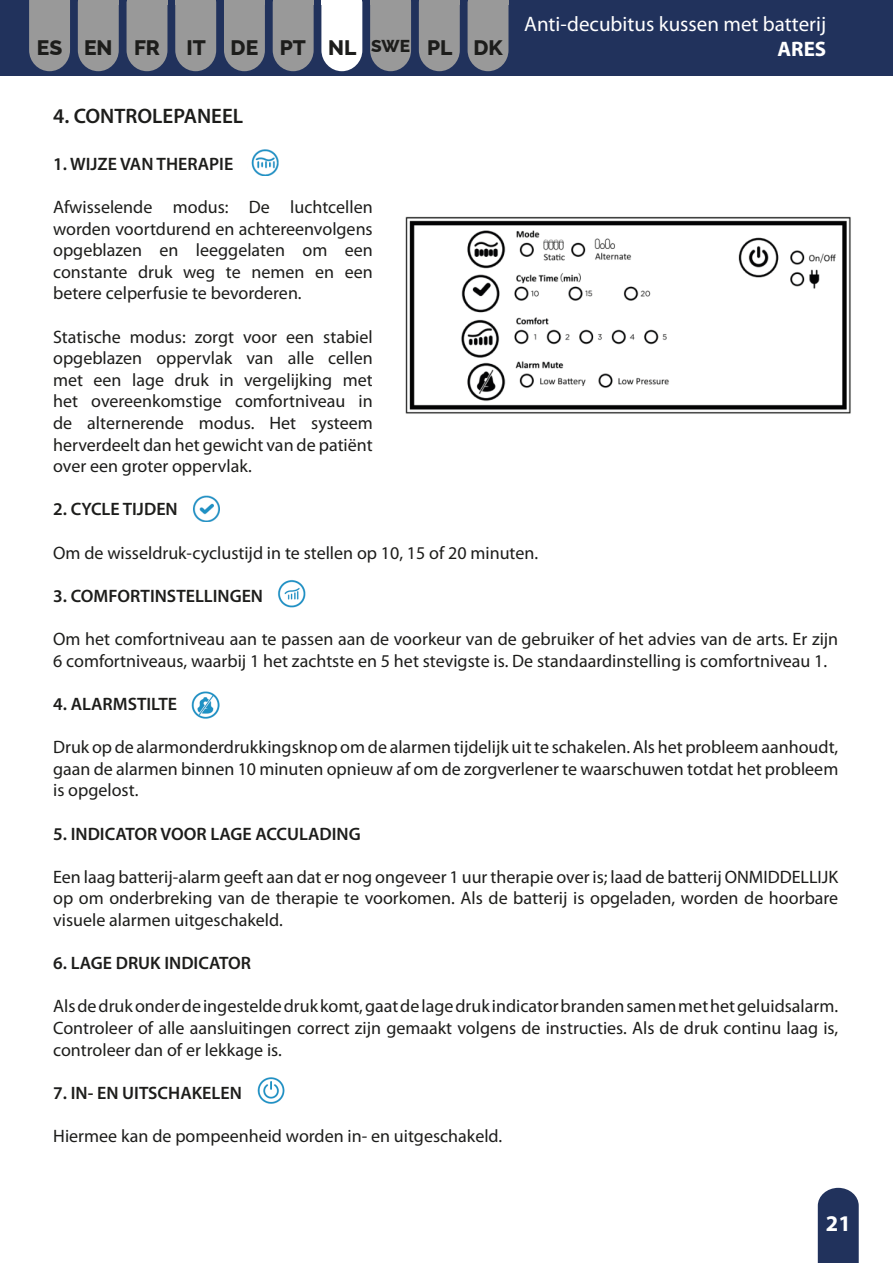
<style>
.page{position:relative;width:893px;height:1263px;background:#fff}
.page>*{position:absolute;margin:0;border:0;box-sizing:border-box;transform-origin:0 0}
.t1{font:700 22.5px "Myriad Pro";color:#fff}
.t2{font:21px "Myriad Pro";color:#fff}
.t3{font:800 21px "Raleway";color:#1d1d1b}
.t4{font:600 21px "Myriad Pro";color:#1d1d1b}
.t5{font:700 21px "Myriad Pro";color:#fff}
.t6{font:18px/21.6px "Myriad Pro";color:#1d1d1b;text-align:justify}
.t7{font:600 18px "Myriad Pro";color:#1d1d1b}
.s1{font-size:17.25px}
</style>
<div class="page">
<div style="left:0;top:1px;width:893px;height:75px;background:#21325c"></div>
<svg style="left:29px;top:0;width:41px;height:71px;background:#8f9094"></svg>
<div style="left:37px;top:35px;width:26px;height:20px;background:#999"></div>
<div style="left:127px;top:4px;width:40px;height:67px;background:#999"></div>
<hr style="left:127px;top:0;width:40px;height:4px;background:#999">
<svg style="left:78px;top:4px;width:41px;height:67px;background:#909194"></svg>
<hr style="left:78px;top:0;width:41px;height:4px;background:#999">
<svg style="left:321px;top:4px;width:41px;height:67px;background:#eaecf0"></svg>
<div style="left:328px;top:35px;width:28px;height:20px;background:#fff"></div>
<hr style="left:321px;top:0;width:41px;height:4px;background:#fff">
<div style="left:468px;top:4px;width:40px;height:67px;background:#999"></div>
<hr style="left:468px;top:0;width:40px;height:4px;background:#999">
<svg style="left:273px;top:4px;width:41px;height:67px;background:#909194"></svg>
<hr style="left:273px;top:0;width:41px;height:4px;background:#999">
<svg style="left:419px;top:4px;width:41px;height:67px;background:#909194"></svg>
<hr style="left:419px;top:0;width:41px;height:4px;background:#999">
<svg style="left:224px;top:4px;width:41px;height:67px;background:#909294"></svg>
<hr style="left:224px;top:0;width:41px;height:4px;background:#999">
<svg style="left:370px;top:4px;width:41px;height:67px;background:#909194"></svg>
<hr style="left:370px;top:0;width:41px;height:4px;background:#999">
<svg style="left:175px;top:4px;width:41px;height:67px;background:#909194"></svg>
<hr style="left:175px;top:0;width:41px;height:4px;background:#999">
<svg style="left:818px;top:1188px;width:41px;height:75px;background:#2d3d64"></svg>
<img style="left:405px;top:216px;width:446px;height:198px">
<img style="left:251px;top:149px;width:28px;height:27px">
<img style="left:193px;top:495px;width:26px;height:27px">
<img style="left:278px;top:580px;width:28px;height:27px">
<img style="left:191px;top:691px;width:28px;height:28px">
<img style="left:257px;top:1077px;width:28px;height:27px">
<p class="t2" style="left:524px;top:11px;width:303px">Anti-decubitus kussen met batterij</p>
<p class="t3" style="left:37px;top:30px;width:125px">ES EN FR</p>
<p class="t3" style="left:186px;top:30px;width:318px">IT DE PT NL <span class="s1">SWE</span> PL DK</p>
<p class="t5" style="left:777px;top:35px;width:50px">ARES</p>
<p class="t4" style="left:53px;top:103px;width:192px">4. CONTROLEPANEEL</p>
<p class="t7" style="left:53px;top:152px;width:182px">1. WIJZE VAN THERAPIE</p>
<p class="t6" style="left:53px;top:196px;width:321px">Afwisselende modus: De luchtcellen worden voortdurend en achtereenvolgens opgeblazen en leeggelaten om een constante druk weg te nemen en een betere celperfusie te bevorderen.</p>
<p class="t6" style="left:53px;top:325px;width:321px">Statische modus: zorgt voor een stabiel opgeblazen oppervlak van alle cellen met een lage druk in vergelijking met het overeenkomstige comfortniveau in de alternerende modus. Het systeem herverdeelt dan het gewicht van de patiënt over een groter oppervlak.</p>
<p class="t7" style="left:53px;top:498px;width:126px">2. CYCLE TIJDEN</p>
<p class="t6" style="left:53px;top:541px;width:487px">Om de wisseldruk-cyclustijd in te stellen op 10, 15 of 20 minuten.</p>
<p class="t7" style="left:53px;top:584px;width:211px">3. COMFORTINSTELLINGEN</p>
<p class="t6" style="left:53px;top:628px;width:787px">Om het comfortniveau aan te passen aan de voorkeur van de gebruiker of het advies van de arts. Er zijn<br>6 comfortniveaus, waarbij 1 het zachtste en 5 het stevigste is. De standaardinstelling is comfortniveau 1.</p>
<p class="t7" style="left:53px;top:692px;width:125px">4. ALARMSTILTE</p>
<p class="t6" style="left:53px;top:736px;width:787px">Druk op de alarmonderdrukkingsknop om de alarmen tijdelijk uit te schakelen. Als het probleem aanhoudt, gaan de alarmen binnen 10 minuten opnieuw af om de zorgverlener te waarschuwen totdat het probleem is opgelost.</p>
<p class="t7" style="left:53px;top:822px;width:309px">5. INDICATOR VOOR LAGE ACCULADING</p>
<p class="t6" style="left:53px;top:865px;width:787px">Een laag batterij-alarm geeft aan dat er nog ongeveer 1 uur therapie over is; laad de batterij ONMIDDELLIJK op om onderbreking van de therapie te voorkomen. Als de batterij is opgeladen, worden de hoorbare visuele alarmen uitgeschakeld.</p>
<p class="t7" style="left:53px;top:952px;width:199px">6. LAGE DRUK INDICATOR</p>
<p class="t6" style="left:53px;top:995px;width:787px">Als de druk onder de ingestelde druk komt, gaat de lage druk indicator branden samen met het geluidsalarm.<br>Controleer of alle aansluitingen correct zijn gemaakt volgens de instructies. Als de druk continu laag is, controleer dan of er lekkage is.</p>
<p class="t7" style="left:53px;top:1081px;width:190px">7. IN- EN UITSCHAKELEN</p>
<p class="t6" style="left:53px;top:1125px;width:451px">Hiermee kan de pompeenheid worden in- en uitgeschakeld.</p>
<p class="t1" style="left:826px;top:1209px;width:26px">21</p>
</div>
